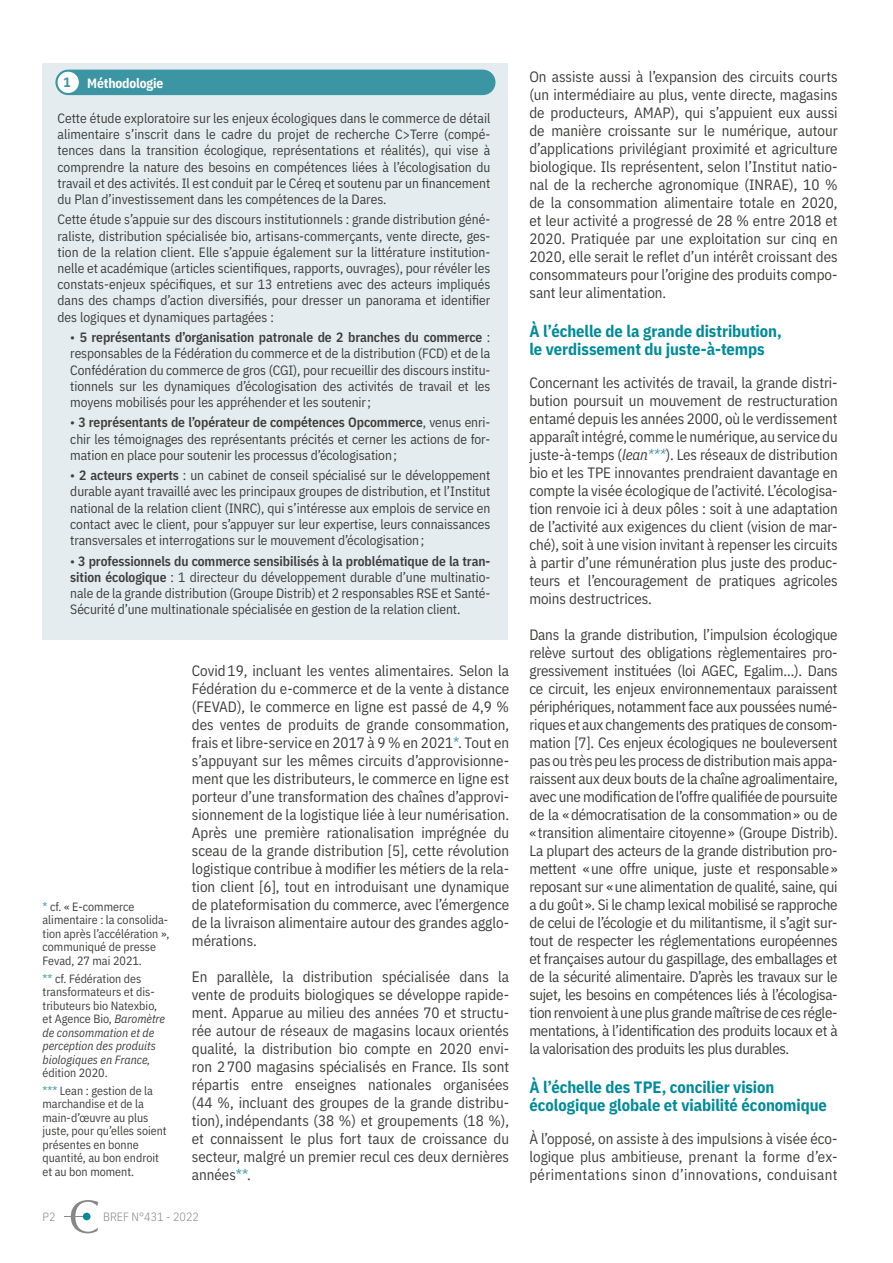
<style>
.page{position:relative;width:893px;height:1263px;background:#fff}
.page>*{position:absolute;margin:0;border:0;box-sizing:border-box;transform-origin:0 0}
.t1{font:700 16.5px/18px "IBM Plex Sans Cond";letter-spacing:-.005em;color:#008b99}
.t2{font:15px/18px "IBM Plex Sans Cond";color:#3c3c3b;text-align:justify}
.t3{font:13.5px/16.2px "IBM Plex Sans Cond";letter-spacing:-.005em;color:#3c3c3b;text-align:justify}
.t4{font:700 13.5px "IBM Plex Sans Cond";letter-spacing:-.01em;color:#fff}
.t5{font:12px/13.5px "IBM Plex Sans Cond";color:#3c3c3b}
.t6{font:300 12px "IBM Plex Sans Cond";color:#878787}
.s1{color:#3c95a2}
.s2{font-weight:600}
.s3{font-style:italic}
.s4{font-style:italic;color:#3c95a2}
</style>
<div class="page">
<svg style="left:64px;top:1200px;width:34px;height:33px"></svg>
<div style="left:83px;top:1213px;width:8px;height:7px;background:#008b99;border-radius:50%"></div>
<div style="left:43px;top:64px;width:465px;height:576px;background:#e4ecf0"></div>
<div style="left:55px;top:70px;width:440px;height:25px;background:#3c95a2;border-radius:13px"></div>
<div style="left:58px;top:72px;width:21px;height:21px;background:#fff;border-radius:50%"></div>
<p class="t4" style="left:63px;top:72px;width:102px"><span class="s1">1</span> Méthodologie</p>
<p class="t3" style="left:58px;top:109px;width:434px">Cette étude exploratoire sur les enjeux écologiques dans le commerce de détail alimentaire s’inscrit dans le cadre du projet de recherche C&gt;Terre (compé&shy;tences dans la transition écologique, représentations et réalités), qui vise à comprendre la nature des besoins en compétences liées à l’écologisation du travail et des activités. Il est conduit par le Céreq et soutenu par un financement du Plan d’investissement dans les compétences de la Dares.</p>
<p class="t3" style="left:58px;top:210px;width:434px">Cette étude s’appuie sur des discours institutionnels : grande distribution géné&shy;raliste, distribution spécialisée bio, artisans-commerçants, vente directe, ges&shy;tion de la relation client. Elle s’appuie également sur la littérature institution&shy;nelle et académique (articles scientifiques, rapports, ouvrages), pour révéler les constats-enjeux spécifiques, et sur 13 entretiens avec des acteurs impliqués dans des champs d’action diversifiés, pour dresser un panorama et identifier des logiques et dynamiques partagées :</p>
<p class="t3" style="left:70px;top:328px;width:422px">• <span class="s2">5 représentants d’organisation patronale de 2 branches du commerce</span> : responsables de la Fédération du commerce et de la distribution (FCD) et de la Confédération du commerce de gros (CGI), pour recueillir des discours institu&shy;tionnels sur les dynamiques d’écologisation des activités de travail et les moyens mobilisés pour les appréhender et les soutenir;</p>
<p class="t3" style="left:70px;top:413px;width:422px">• <span class="s2">3 représentants de l’opérateur de compétences Opcommerce</span>, venus enri&shy;chir les témoignages des représentants précités et cerner les actions de for&shy;mation en place pour soutenir les processus d’écologisation;</p>
<p class="t3" style="left:70px;top:466px;width:422px">• <span class="s2">2 acteurs experts</span> : un cabinet de conseil spécialisé sur le développement durable ayant travaillé avec les principaux groupes de distribution, et l’Institut national de la relation client (INRC), qui s’intéresse aux emplois de service en contact avec le client, pour s’appuyer sur leur expertise, leurs connaissances transversales et interrogations sur le mouvement d’écologisation;</p>
<p class="t3" style="left:70px;top:551px;width:422px">• <span class="s2">3 professionnels du commerce sensibilisés à la problématique de la tran&shy;sition écologique</span> : 1 directeur du développement durable d’une multinatio&shy;nale de la grande distribution (Groupe Distrib) et 2 responsables RSE et Santé-Sécurité d’une multinationale spécialisée en gestion de la relation client.</p>
<p class="t5" style="left:43px;top:899px;width:129px"><span class="s1">*</span> cf. « E-commerce alimentaire : la consolida&shy;tion après l’accélération », communiqué de presse<br>Fevad, 27 mai 2021.</p>
<p class="t5" style="left:43px;top:970px;width:124px"><span class="s1">**</span> cf. Fédération des transformateurs et dis&shy;tributeurs bio Natexbio, et Agence Bio, <span class="s3">Baromètre de consommation et de perception des produits biologiques en France,</span></p>
<p class="t5" style="left:43px;top:1063px;width:112px;line-height:17.7px">édition 2020.<br><span class="s1">***</span> Lean : gestion de la</p>
<p class="t5" style="left:43px;top:1096px;width:126px">marchandise et de la main-d’œuvre au plus juste, pour qu’elles soient présentes en bonne quantité, au bon endroit et au bon moment.</p>
<p class="t2" style="left:192px;top:660px;width:319px">Covid19, incluant les ventes alimentaires. Selon la Fédération du e-commerce et de la vente à distance (FEVAD), le commerce en ligne est passé de 4,9 % des ventes de produits de grande consommation, frais et libre-service en 2017 à 9 % en 2021<span class="s1">*</span>. Tout en s’appuyant sur les mêmes circuits d’approvisionne&shy;ment que les distributeurs, le commerce en ligne est porteur d’une transformation des chaînes d’approvi&shy;sionnement de la logistique liée à leur numérisation.<br>Après une première rationalisation imprégnée du sceau de la grande distribution [5], cette révolution logistique contribue à modifier les métiers de la rela&shy;tion client [6], tout en introduisant une dynamique de plateformisation du commerce, avec l’émergence de la livraison alimentaire autour des grandes agglo&shy;mérations.</p>
<p class="t2" style="left:192px;top:966px;width:319px">En parallèle, la distribution spécialisée dans la vente de produits biologiques se développe rapide&shy;ment. Apparue au milieu des années 70 et structu&shy;rée autour de réseaux de magasins locaux orientés qualité, la distribution bio compte en 2020 envi&shy;ron 2700 magasins spécialisés en France. Ils sont répartis entre enseignes nationales organisées (44 %, incluant des groupes de la grande distribu&shy;tion), indépendants (38 %) et groupements (18 %), et connaissent le plus fort taux de croissance du secteur, malgré un premier recul ces deux dernières années<span class="s1">**</span>.</p>
<p class="t6" style="left:43px;top:1208px;width:14px">P2</p>
<p class="t6" style="left:103px;top:1208px;width:97px">BREF N°431 - 2022</p>
<p class="t2" style="left:529px;top:66px;width:310px">On assiste aussi à l’expansion des circuits courts (un intermédiaire au plus, vente directe, magasins de producteurs, AMAP), qui s’appuient eux aussi de manière croissante sur le numérique, autour d’applications privilégiant proximité et agriculture biologique. Ils représentent, selon l’Institut natio&shy;nal de la recherche agronomique (INRAE), 10 % de la consommation alimentaire totale en 2020, et leur activité a progressé de 28 % entre 2018 et 2020. Pratiquée par une exploitation sur cinq en 2020, elle serait le reflet d’un intérêt croissant des consommateurs pour l’origine des produits compo&shy;sant leur alimentation.</p>
<p class="t1" style="left:529px;top:321px;width:254px">À l’échelle de la grande distribution, le verdissement du juste-à-temps</p>
<p class="t2" style="left:529px;top:372px;width:310px">Concernant les activités de travail, la grande distri&shy;bution poursuit un mouvement de restructuration entamé depuis les années 2000, où le verdissement apparaît intégré, comme le numérique, au service du juste-à-temps (<span class="s3">lean</span><span class="s4">***</span>). Les réseaux de distribution bio et les TPE innovantes prendraient davantage en compte la visée écologique de l’activité. L’écologisa&shy;tion renvoie ici à deux pôles : soit à une adaptation de l’activité aux exigences du client (vision de mar&shy;ché), soit à une vision invitant à repenser les circuits à partir d’une rémunération plus juste des produc&shy;teurs et l’encouragement de pratiques agricoles moins destructrices.</p>
<p class="t2" style="left:529px;top:624px;width:310px">Dans la grande distribution, l’impulsion écologique relève surtout des obligations règlementaires pro&shy;gressivement instituées (loi AGEC, Egalim…). Dans ce circuit, les enjeux environnementaux paraissent périphériques, notamment face aux poussées numé&shy;riques et aux changements des pratiques de consom&shy;mation [7]. Ces enjeux écologiques ne bouleversent pas ou très peu les process de distribution mais appa&shy;raissent aux deux bouts de la chaîne agroalimentaire, avec une modification de l’offre qualifiée de poursuite de la «démocratisation de la consommation» ou de «transition alimentaire citoyenne» (Groupe Distrib).<br>La plupart des acteurs de la grande distribution pro&shy;mettent «une offre unique, juste et responsable» reposant sur «une alimentation de qualité, saine, qui a du goût». Si le champ lexical mobilisé se rapproche de celui de l’écologie et du militantisme, il s’agit sur&shy;tout de respecter les réglementations européennes et françaises autour du gaspillage, des emballages et de la sécurité alimentaire. D’après les travaux sur le sujet, les besoins en compétences liés à l’écologisa&shy;tion renvoient à une plus grande maîtrise de ces régle&shy;mentations, à l’identification des produits locaux et à la valorisation des produits les plus durables.</p>
<p class="t1" style="left:529px;top:1077px;width:299px">À l’échelle des TPE, concilier vision écologique globale et viabilité économique</p>
<p class="t2" style="left:529px;top:1128px;width:310px">À l’opposé, on assiste à des impulsions à visée éco&shy;logique plus ambitieuse, prenant la forme d’ex&shy;périmentations sinon d’innovations, conduisant</p>
</div>
